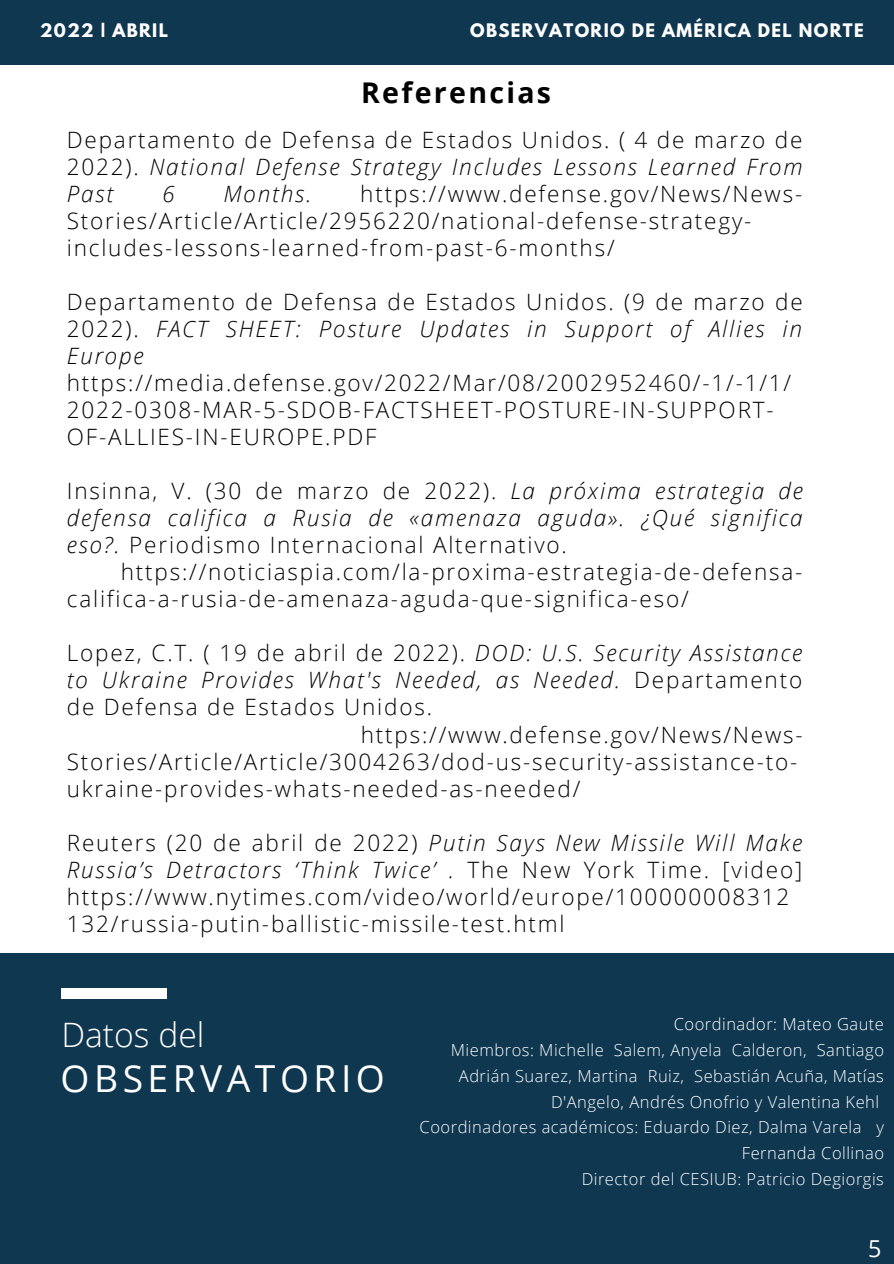
<style>
.page{position:relative;width:894px;height:1264px;background:#fff}
.page>*{position:absolute;margin:0;border:0;box-sizing:border-box;transform-origin:0 0}
.t1{font:37.2px "Open Sans";letter-spacing:.12em;color:#fff}
.t2{font:300 33.6px "Open Sans";color:#fff}
.t3{font:700 28.5px "Open Sans";letter-spacing:.08em;color:#000}
.t4{font:23.4px "Open Sans";color:#fff}
.t5{font:300 22.5px/27px "Open Sans";letter-spacing:.08em;color:#000}
.t6{font:italic 300 22.5px/27px "Open Sans";letter-spacing:.08em;color:#000;text-align:justify}
.t7{font:300 16.5px/26px "Open Sans";letter-spacing:.03em;color:#fff;text-align:right}
.t8{font:700 16.5px "League Spartan";letter-spacing:.08em;color:#fff}
.s1{font-style:italic}
.s2{font-style:normal}
</style>
<div class="page">
<div style="left:0;top:953px;width:893px;height:310px;background:#0f3750"></div>
<div style="left:61px;top:988px;width:105px;height:10px;background:#fff"></div>
<div style="left:0;top:1px;width:893px;height:64px;background:#0f3750"></div>
<p class="t8" style="left:40px;top:22px;width:129px">2022 | ABRIL</p>
<p class="t8" style="left:470px;top:22px;width:395px">OBSERVATORIO DE AMÉRICA DEL NORTE</p>
<p class="t3" style="left:361px;top:72px;width:191px">Referencias</p>
<p class="t5" style="left:67px;top:125px;width:737px;text-align:justify">Departamento de Defensa de Estados Unidos. ( 4 de marzo de 2022). <span class="s1">National Defense Strategy Includes Lessons Learned From Past</span></p>
<p class="t5" style="left:67px;top:179px;width:736px;text-indent:293px">https://www.defense.gov/News/News-<br>Stories/Article/Article/2956220/national-defense-strategy&shy;includes-lessons-learned-from-past-6-months/</p>
<p class="t5" style="left:67px;top:288px;width:737px">Departamento de Defensa de Estados Unidos. (9 de marzo de 2022). <span class="s1">FACT SHEET: Posture Updates in Support of Allies in Europe </span>https://media.defense.gov/2022/Mar/08/2002952460/-1/-1/1/ 2022-0308-MAR-5-SDOB-FACTSHEET-POSTURE-IN-SUPPORT-OF-ALLIES-IN-EUROPE.PDF</p>
<p class="t6" style="left:67px;top:477px;width:737px"><span class="s2">Insinna, V. (30 de marzo de 2022).</span> La próxima estrategia de defensa califica a Rusia de «amenaza aguda». ¿Qué significa eso?. <span class="s2">Periodismo Internacional Alternativo.</span></p>
<p class="t5" style="left:67px;top:558px;width:737px;text-indent:54px">https://noticiaspia.com/la-proxima-estrategia-de-defensa&shy;califica-a-rusia-de-amenaza-aguda-que-significa-eso/</p>
<p class="t5" style="left:67px;top:639px;width:736px;text-align:justify">Lopez, C.T. ( 19 de abril de 2022). <span class="s1">DOD: U.S. Security Assistance to Ukraine Provides What's Needed, as Needed.</span> Departamento de Defensa de Estados Unidos.</p>
<p class="t5" style="left:67px;top:720px;width:737px;text-indent:294px">https://www.defense.gov/News/News-<br>Stories/Article/Article/3004263/dod-us-security-assistance-to&shy;ukraine-provides-whats-needed-as-needed/</p>
<p class="t5" style="left:67px;top:828px;width:736px">Reuters (20 de abril de 2022) <span class="s1">Putin Says New Missile Will Make Russia’s Detractors ‘Think Twice’ .</span> The New York Time. [video] https://www.nytimes.com/video/world/europe/100000008312<br>132/russia-putin-ballistic-missile-test.html</p>
<p class="t6" style="left:162px;top:179px;width:14px">6</p>
<p class="t6" style="left:223px;top:179px;width:89px">Months.</p>
<p class="t2" style="left:61px;top:1011px;width:144px">Datos del</p>
<p class="t1" style="left:61px;top:1052px;width:325px">OBSERVATORIO</p>
<p class="t7" style="left:673px;top:1010px;width:212px">Coordinador: Mateo Gaute</p>
<p class="t7" style="left:450px;top:1036px;width:434px">Miembros: Michelle Salem, Anyela Calderon, Santiago<br>Adrián Suarez, Martina Ruiz, Sebastián Acuña, Matías<br>D'Angelo, Andrés Onofrio y Valentina Kehl</p>
<p class="t7" style="left:419px;top:1113px;width:465px">Coordinadores académicos: Eduardo Diez, Dalma Varela y<br>Fernanda Collinao</p>
<p class="t7" style="left:581px;top:1165px;width:304px">Director del CESIUB: Patricio Degiorgis</p>
<p class="t4" style="left:868px;top:1231px;width:15px">5</p>
</div>
